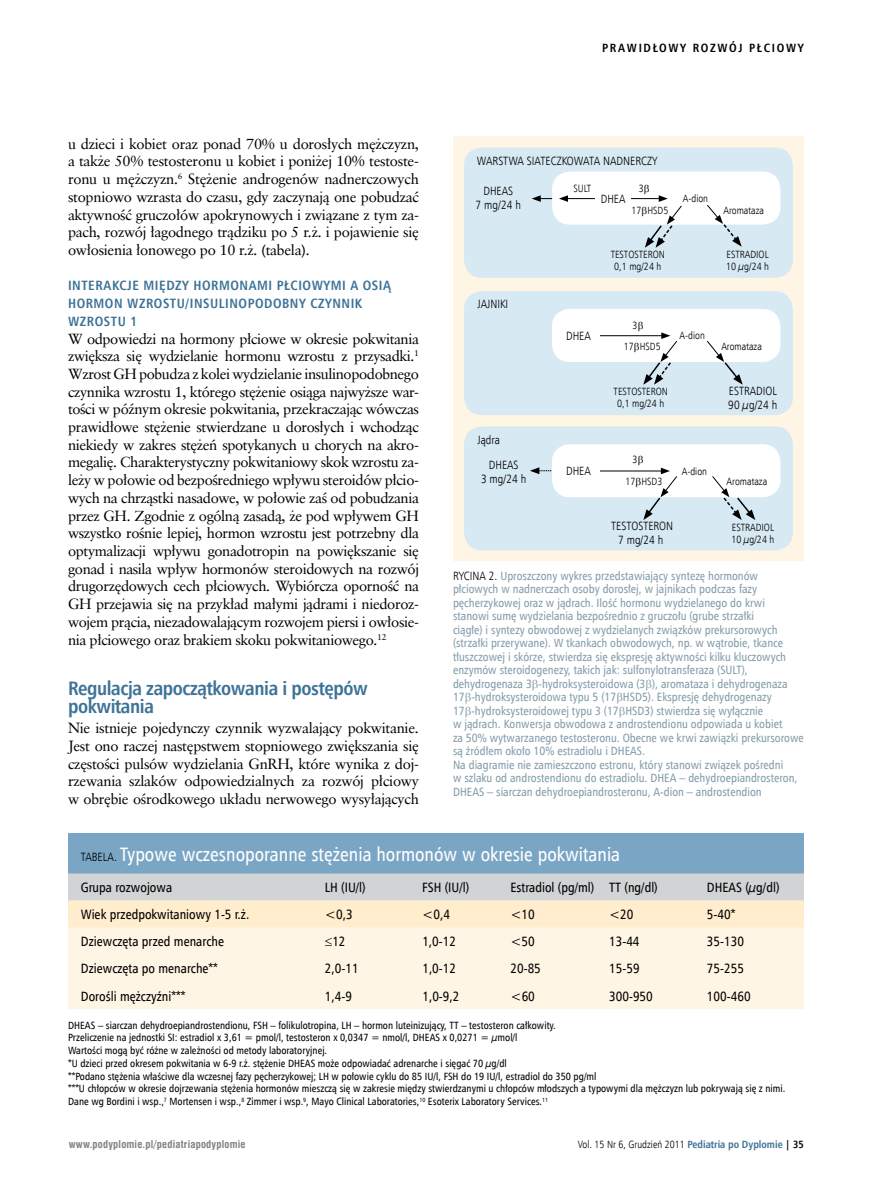
<style>
.page{position:relative;width:872px;height:1191px;background:#fff}
.page>*{position:absolute;margin:0;border:0;box-sizing:border-box;transform-origin:0 0}
.t1{font:19.5px "Humnst 777 Cn EU";color:#fff}
.t2{font:700 19.5px/17.7px "Humnst 777 Cn EU";letter-spacing:-.02em;color:#3d7397}
.t3{font:14.7px/17.7px "Class Garmnd EU";letter-spacing:-.02em;color:#000;text-align:justify}
.t4{font:13.5px "Humnst 777 Cn EU";color:#000}
.t5{font:700 13.5px/17.7px "Humnst 777 Cn EU";letter-spacing:.04em;color:#3d7397}
.t6{font:12px/13.5px "Humnst 777 Cn EU";color:#849daa}
.t7{font:12px/13.5px "Humnst 777 Lt Cn EU";color:#000;text-align:center}
.t8{font:700 12px "Humnst 777 Cn EU";letter-spacing:.14em;color:#000}
.t9{font:10.5px/12.8px "Humnst 777 Cn EU";color:#000}
.t10{font:10.5px/12px "Humnst 777 Lt Cn EU";color:#000;text-align:center}
.t11{font:700 10.5px "Swis 721 Cn EU";letter-spacing:.02em;color:#808285}
.s1{font-family:"Humnst 777 Lt Cn EU";font-size:12px;color:#000}
.s2{font-family:"Humnst 777 Lt Cn EU";color:#000}
.s3{font-family:"Humnst 777 Cn EU";font-weight:700;color:#3d7397}
.s4{font-family:"Humnst 777 Cn EU";font-weight:700}
</style>
<div class="page">
<div style="left:68px;top:833px;width:736px;height:40px;background:#7aa5c5"></div>
<svg style="left:68px;top:873px;width:736px;height:54px"></svg>
<div style="left:68px;top:927px;width:736px;height:82px;background:#fff5e4"></div>
<div style="left:453px;top:136px;width:351px;height:425px;background:#fff5e4"></div>
<div style="left:464px;top:426px;width:329px;height:124px;background:#d7e9f3;border-radius:18px"></div>
<div style="left:464px;top:148px;width:329px;height:130px;background:#d7e9f3;border-radius:18px"></div>
<hr style="left:538px;top:198px;width:65px;height:1px;background:#000">
<svg style="left:532px;top:195px;width:9px;height:7px"></svg>
<div style="left:464px;top:291px;width:329px;height:124px;background:#d7e9f3;border-radius:18px"></div>
<div style="left:552px;top:309px;width:228px;height:53px;background:#fff;border-radius:18px"></div>
<div style="left:552px;top:444px;width:228px;height:53px;background:#fff;border-radius:18px"></div>
<div style="left:552px;top:171px;width:228px;height:54px;background:#fff;border-radius:18px"></div>
<svg style="left:706px;top:205px;width:35px;height:42px"></svg>
<svg style="left:707px;top:341px;width:35px;height:44px"></svg>
<hr style="left:565px;top:198px;width:96px;height:1px;background:#000">
<svg style="left:559px;top:195px;width:9px;height:7px"></svg>
<div style="left:595px;top:189px;width:36px;height:18px;background:#fff"></div>
<hr style="left:583px;top:335px;width:80px;height:1px;background:#000">
<hr style="left:592px;top:471px;width:71px;height:1px;background:#000">
<svg style="left:530px;top:467px;width:84px;height:7px"></svg>
<div style="left:557px;top:327px;width:43px;height:17px;background:#fff"></div>
<div style="left:557px;top:462px;width:43px;height:17px;background:#fff"></div>
<svg style="left:712px;top:476px;width:43px;height:44px"></svg>
<svg style="left:642px;top:195px;width:40px;height:53px"></svg>
<svg style="left:634px;top:332px;width:43px;height:53px"></svg>
<svg style="left:636px;top:467px;width:41px;height:53px"></svg>
<p class="t8" style="left:602px;top:40px;width:203px">PRAWIDŁOWY ROZWÓJ PŁCIOWY</p>
<p class="t3" style="left:68px;top:135px;width:352px">u dzieci i kobiet oraz ponad 70% u dorosłych mężczyzn, a także 50% testosteronu u kobiet i poniżej 10% testoste&shy;ronu u mężczyzn.<sup>6</sup> Stężenie androgenów nadnerczowych stopniowo wzrasta do czasu, gdy zaczynają one pobudzać aktywność gruczołów apokrynowych i związane z tym za&shy;pach, rozwój łagodnego trądziku po 5 r.ż. i pojawienie się owłosienia łonowego po 10 r.ż. (tabela).</p>
<p class="t5" style="left:68px;top:277px;width:324px">INTERAKCJE MIĘDZY HORMONAMI PŁCIOWYMI A OSIĄ<br>HORMON WZROSTU/INSULINOPODOBNY CZYNNIK<br>WZROSTU 1</p>
<p class="t3" style="left:68px;top:329px;width:352px">W odpowiedzi na hormony płciowe w okresie pokwitania zwiększa się wydzielanie hormonu wzrostu z przysadki.<sup>1<br></sup>Wzrost GH pobudza z kolei wydzielanie insulinopodobnego czynnika wzrostu 1, którego stężenie osiąga najwyższe war&shy;tości w późnym okresie pokwitania, przekraczając wówczas prawidłowe stężenie stwierdzane u dorosłych i wchodząc niekiedy w zakres stężeń spotykanych u chorych na akro&shy;megalię. Charakterystyczny pokwitaniowy skok wzrostu za&shy;leży w połowie od bezpośredniego wpływu steroidów płcio&shy;wych na chrząstki nasadowe, w połowie zaś od pobudzania przez GH. Zgodnie z ogólną zasadą, że pod wpływem GH wszystko rośnie lepiej, hormon wzrostu jest potrzebny dla optymalizacji wpływu gonadotropin na powiększanie się gonad i nasila wpływ hormonów steroidowych na rozwój drugorzędowych cech płciowych. Wybiórcza oporność na GH przejawia się na przykład małymi jądrami i niedoroz&shy;wojem prącia, niezadowalającym rozwojem piersi i owłosie&shy;nia płciowego oraz brakiem skoku pokwitaniowego.<sup>12</sup></p>
<h1 class="t2" style="left:68px;top:680px;width:301px">Regulacja zapoczątkowania i postępów pokwitania</h1>
<p class="t3" style="left:68px;top:719px;width:352px">Nie istnieje pojedynczy czynnik wyzwalający pokwitanie.<br>Jest ono raczej następstwem stopniowego zwiększania się częstości pulsów wydzielania GnRH, które wynika z doj&shy;rzewania szlaków odpowiedzialnych za rozwój płciowy w obrębie ośrodkowego układu nerwowego wysyłających</p>
<h1 class="t1" style="left:81px;top:842px;width:541px"><span class="s1">TABELA.</span> Typowe wczesnoporanne stężenia hormonów w okresie pokwitania</h1>
<p class="t4" style="left:81px;top:879px;width:93px">Grupa rozwojowa</p>
<p class="t4" style="left:325px;top:879px;width:42px">LH (IU/l)</p>
<p class="t4" style="left:422px;top:879px;width:48px">FSH (IU/l)</p>
<p class="t4" style="left:510px;top:879px;width:149px">Estradiol (pg/ml) TT (ng/dl)</p>
<p class="t4" style="left:707px;top:879px;width:74px">DHEAS (µg/dl)</p>
<p class="t4" style="left:81px;top:906px;width:170px">Wiek przedpokwitaniowy 1-5 r.ż.</p>
<p class="t4" style="left:325px;top:906px;width:29px">&lt;0,3</p>
<p class="t4" style="left:422px;top:906px;width:29px">&lt;0,4</p>
<p class="t4" style="left:510px;top:906px;width:26px">&lt;10</p>
<p class="t4" style="left:609px;top:906px;width:26px">&lt;20</p>
<p class="t4" style="left:707px;top:906px;width:30px">5-40*</p>
<p class="t4" style="left:81px;top:933px;width:145px">Dziewczęta przed menarche</p>
<p class="t4" style="left:325px;top:933px;width:22px">≤12</p>
<p class="t4" style="left:422px;top:933px;width:35px">1,0-12</p>
<p class="t4" style="left:510px;top:933px;width:26px">&lt;50</p>
<p class="t4" style="left:609px;top:933px;width:32px">13-44</p>
<p class="t4" style="left:707px;top:933px;width:39px">35-130</p>
<p class="t4" style="left:81px;top:960px;width:139px">Dziewczęta po menarche**</p>
<p class="t4" style="left:325px;top:960px;width:35px">2,0-11</p>
<p class="t4" style="left:422px;top:960px;width:35px">1,0-12</p>
<p class="t4" style="left:510px;top:960px;width:32px">20-85</p>
<p class="t4" style="left:609px;top:960px;width:32px">15-59</p>
<p class="t4" style="left:707px;top:960px;width:39px">75-255</p>
<p class="t4" style="left:81px;top:987px;width:106px">Dorośli mężczyźni***</p>
<p class="t4" style="left:325px;top:987px;width:29px">1,4-9</p>
<p class="t4" style="left:422px;top:987px;width:39px">1,0-9,2</p>
<p class="t4" style="left:510px;top:987px;width:26px">&lt;60</p>
<p class="t4" style="left:609px;top:987px;width:45px">300-950</p>
<p class="t4" style="left:707px;top:987px;width:45px">100-460</p>
<p class="t9" style="left:68px;top:1018px;width:719px">DHEAS – siarczan dehydroepiandrostendionu, FSH – folikulotropina, LH – hormon luteinizujący, TT – testosteron całkowity.<br>Przeliczenie na jednostki SI: estradiol x 3,61 = pmol/l, testosteron x 0,0347 = nmol/l, DHEAS x 0,0271 = µmol/l<br>Wartości mogą być różne w zależności od metody laboratoryjnej.<br>*U dzieci przed okresem pokwitania w 6-9 r.ż. stężenie DHEAS może odpowiadać adrenarche i sięgać 70 µg/dl<br>**Podano stężenia właściwe dla wczesnej fazy pęcherzykowej; LH w połowie cyklu do 85 IU/l, FSH do 19 IU/l, estradiol do 350 pg/ml<br>***U chłopców w okresie dojrzewania stężenia hormonów mieszczą się w zakresie między stwierdzanymi u chłopców młodszych a typowymi dla mężczyzn lub pokrywają się z nimi.<br>Dane wg Bordini i wsp.,<sup>7</sup> Mortensen i wsp.,<sup>8</sup> Zimmer i wsp.<sup>9</sup>, Mayo Clinical Laboratories,<sup>10</sup> Esoterix Laboratory Services.<sup>11</sup></p>
<p class="t7" style="left:477px;top:154px;width:182px">WARSTWA SIATECZKOWATA NADNERCZY</p>
<p class="t10" style="left:573px;top:183px;width:19px">SULT</p>
<p class="t10" style="left:639px;top:183px;width:7px">3</p>
<p class="t7" style="left:475px;top:184px;width:47px">DHEAS<br>7 mg/24 h</p>
<p class="t10" style="left:683px;top:192px;width:27px">A-dion</p>
<p class="t7" style="left:600px;top:191px;width:26px">DHEA</p>
<p class="t10" style="left:631px;top:204px;width:38px">17 HSD5</p>
<p class="t10" style="left:723px;top:204px;width:42px">Aromataza</p>
<p class="t10" style="left:726px;top:248px;width:45px;text-align:left">ESTRADIOL<br>10 µg/24 h</p>
<p class="t10" style="left:610px;top:248px;width:56px">TESTOSTERON<br>0,1 mg/24 h</p>
<p class="t7" style="left:477px;top:297px;width:32px">JAJNIKI</p>
<p class="t10" style="left:632px;top:319px;width:7px">3</p>
<p class="t10" style="left:679px;top:329px;width:27px">A-dion</p>
<p class="t7" style="left:566px;top:329px;width:26px">DHEA</p>
<p class="t10" style="left:721px;top:340px;width:42px">Aromataza</p>
<p class="t10" style="left:624px;top:341px;width:38px">17 HSD5</p>
<p class="t7" style="left:728px;top:384px;width:51px;text-align:left">ESTRADIOL<br>90 µg/24 h</p>
<p class="t10" style="left:613px;top:385px;width:56px">TESTOSTERON<br>0,1 mg/24 h</p>
<p class="t7" style="left:477px;top:433px;width:24px">Jądra</p>
<p class="t10" style="left:632px;top:453px;width:7px">3</p>
<p class="t7" style="left:481px;top:458px;width:47px">DHEAS<br>3 mg/24 h</p>
<p class="t7" style="left:566px;top:464px;width:26px">DHEA</p>
<p class="t10" style="left:681px;top:465px;width:27px">A-dion</p>
<p class="t10" style="left:625px;top:476px;width:38px">17 HSD3</p>
<p class="t10" style="left:726px;top:475px;width:42px">Aromataza</p>
<p class="t7" style="left:611px;top:519px;width:64px">TESTOSTERON<br>7 mg/24 h</p>
<p class="t10" style="left:731px;top:521px;width:45px;text-align:left">ESTRADIOL<br>10 µg/24 h</p>
<p class="t6" style="left:453px;top:568px;width:352px"><span class="s2">RYCINA 2.</span> Uproszczony wykres przedstawiający syntezę hormonów płciowych w nadnerczach osoby dorosłej, w jajnikach podczas fazy pęcherzykowej oraz w jądrach. Ilość hormonu wydzielanego do krwi stanowi sumę wydzielania bezpośrednio z gruczołu (grube strzałki<br>ciągłe) i syntezy obwodowej z wydzielanych związków prekursorowych (strzałki przerywane). W tkankach obwodowych, np. w wątrobie, tkance tłuszczowej i skórze, stwierdza się ekspresję aktywności kilku kluczowych enzymów steroidogenezy, takich jak: sulfonylotransferaza (SULT), dehydrogenaza 3 -hydroksysteroidowa (3 ), aromataza i dehydrogenaza<br>17 -hydroksysteroidowa typu 5 (17 HSD5). Ekspresję dehydrogenazy<br>17 -hydroksysteroidowej typu 3 (17 HSD3) stwierdza się wyłącznie<br>w jądrach. Konwersja obwodowa z androstendionu odpowiada u kobiet<br>za 50% wytwarzanego testosteronu. Obecne we krwi zawiązki prekursorowe są źródłem około 10% estradiolu i DHEAS.<br>Na diagramie nie zamieszczono estronu, który stanowi związek pośredni<br>w szlaku od androstendionu do estradiolu. DHEA – dehydroepiandrosteron, DHEAS – siarczan dehydroepiandrosteronu, A-dion – androstendion</p>
<p class="t11" style="left:69px;top:1138px;width:178px">www.podyplomie.pl/pediatriapodyplomie</p>
<p class="t10" style="left:578px;top:1138px;width:228px">Vol. 15 Nr 6, Grudzień 2011 <span class="s3">Pediatria po Dyplomie</span> <span class="s4">| 35</span></p>
</div>
